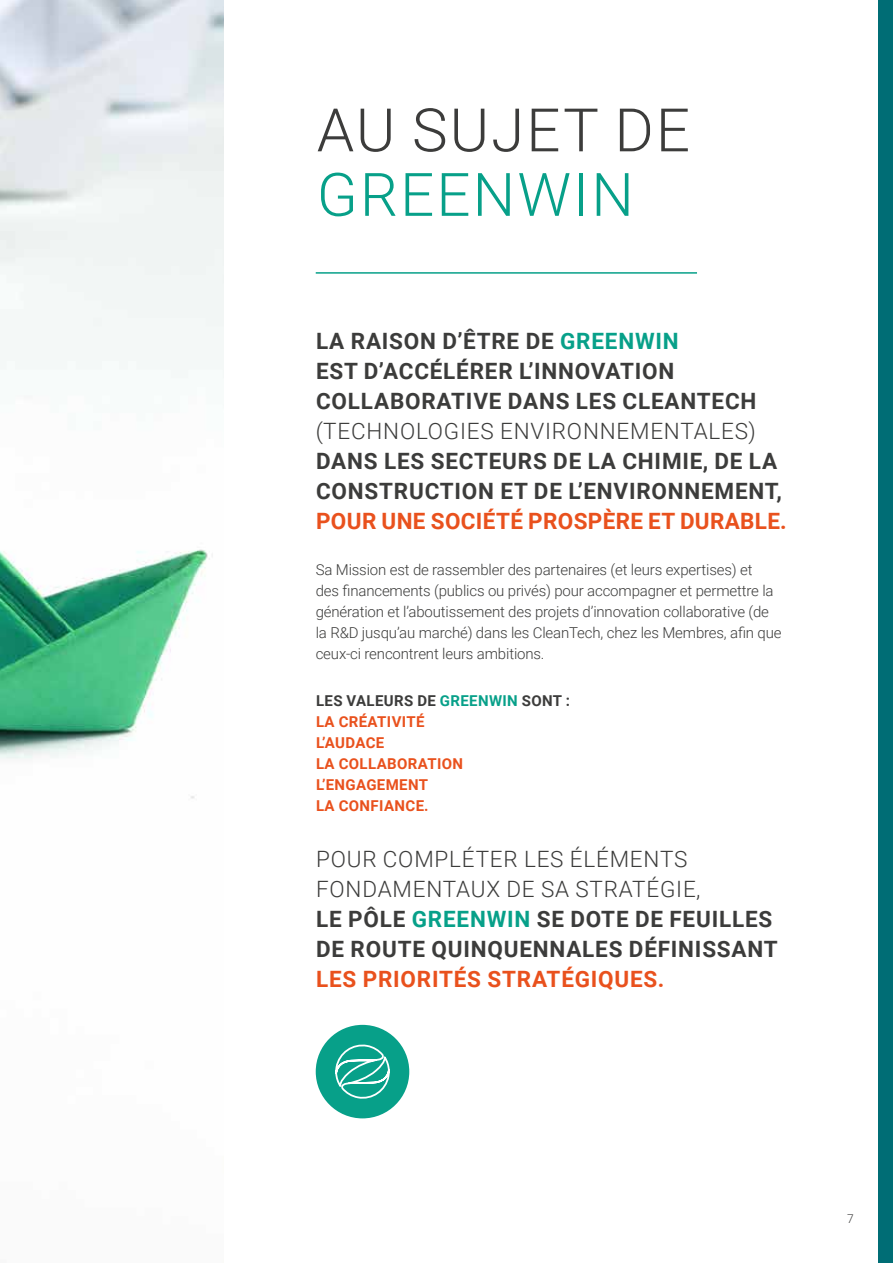
<style>
.page{position:relative;width:893px;height:1263px;background:#fff}
.page>*{position:absolute;margin:0;border:0;box-sizing:border-box;transform-origin:0 0}
.t1{font:300 60px "Roboto";letter-spacing:.035em;color:#3c3c3b}
.t2{font:300 60px "Roboto";letter-spacing:.035em;color:#07a089}
.t3{font:700 22.5px/30px "Roboto";letter-spacing:.035em;color:#3c3c3b}
.t4{font:700 22.5px "Roboto";letter-spacing:.015em;color:#e9511d}
.t5{font:300 22.5px "Roboto";letter-spacing:.035em;color:#3c3c3b}
.t6{font:700 22.5px "Roboto";letter-spacing:.035em;color:#e9511d}
.t7{font:300 15px/21px "Roboto";letter-spacing:-.01em;color:#3c3c3b}
.t8{font:700 15px/21px "Roboto";letter-spacing:.025em;color:#e9511d}
.t9{font:300 12px "Roboto";color:#3c3c3b}
.s1{color:#07a089}
.s2{color:#3c3c3b}
.s3{font-weight:300}
</style>
<div class="page">
<div style="left:878px;top:0;width:15px;height:1263px;background:#006d75"></div>
<img style="left:0;top:0;width:223px;height:799px">
<hr style="left:316px;top:272px;width:381px;height:2px;background:#07a089">
<div style="left:316px;top:1025px;width:93px;height:93px;background:#07a089;border-radius:50%"></div>
<svg style="left:315px;top:1041px;width:95px;height:61px"></svg>
<h1 class="t1" style="left:317px;top:88px;width:375px">AU SUJET DE</h1>
<h1 class="t2" style="left:317px;top:152px;width:319px">GREENWIN</h1>
<h2 class="t3" style="left:316px;top:325px;width:442px">LA RAISON D’ÊTRE DE <span class="s1">GREENWIN<br></span>EST D’ACCÉLÉRER L’INNOVATION<br>COLLABORATIVE DANS LES CLEANTECH</h2>
<h2 class="t5" style="left:316px;top:415px;width:442px">(TECHNOLOGIES ENVIRONNEMENTALES)</h2>
<h2 class="t3" style="left:316px;top:445px;width:467px">DANS LES SECTEURS DE LA CHIMIE, DE LA<br>CONSTRUCTION ET DE L’ENVIRONNEMENT,</h2>
<h2 class="t4" style="left:316px;top:505px;width:472px">POUR UNE SOCIÉTÉ PROSPÈRE ET DURABLE.</h2>
<p class="t7" style="left:316px;top:559px;width:467px">Sa Mission est de rassembler des partenaires (et leurs expertises) et<br>des financements (publics ou privés) pour accompagner et permettre la génération et l’aboutissement des projets d’innovation collaborative (de la R&amp;D jusqu’au marché) dans les CleanTech, chez les Membres, afin que ceux-ci rencontrent leurs ambitions.</p>
<p class="t8" style="left:316px;top:690px;width:256px"><span class="s2">LES VALEURS DE</span> <span class="s1">GREENWIN</span> <span class="s2">SONT :<br></span>LA CRÉATIVITÉ<br>L’AUDACE<br>LA COLLABORATION<br>L’ENGAGEMENT<br>LA CONFIANCE.</p>
<h2 class="t3" style="left:316px;top:843px;width:463px"><span class="s3">POUR COMPLÉTER LES ÉLÉMENTS<br>FONDAMENTAUX DE SA STRATÉGIE,<br></span>LE PÔLE <span class="s1">GREENWIN</span> SE DOTE DE FEUILLES<br>DE ROUTE QUINQUENNALES DÉFINISSANT</h2>
<h2 class="t6" style="left:316px;top:963px;width:350px">LES PRIORITÉS STRATÉGIQUES.</h2>
<p class="t9" style="left:847px;top:1211px;width:8px">7</p>
</div>
